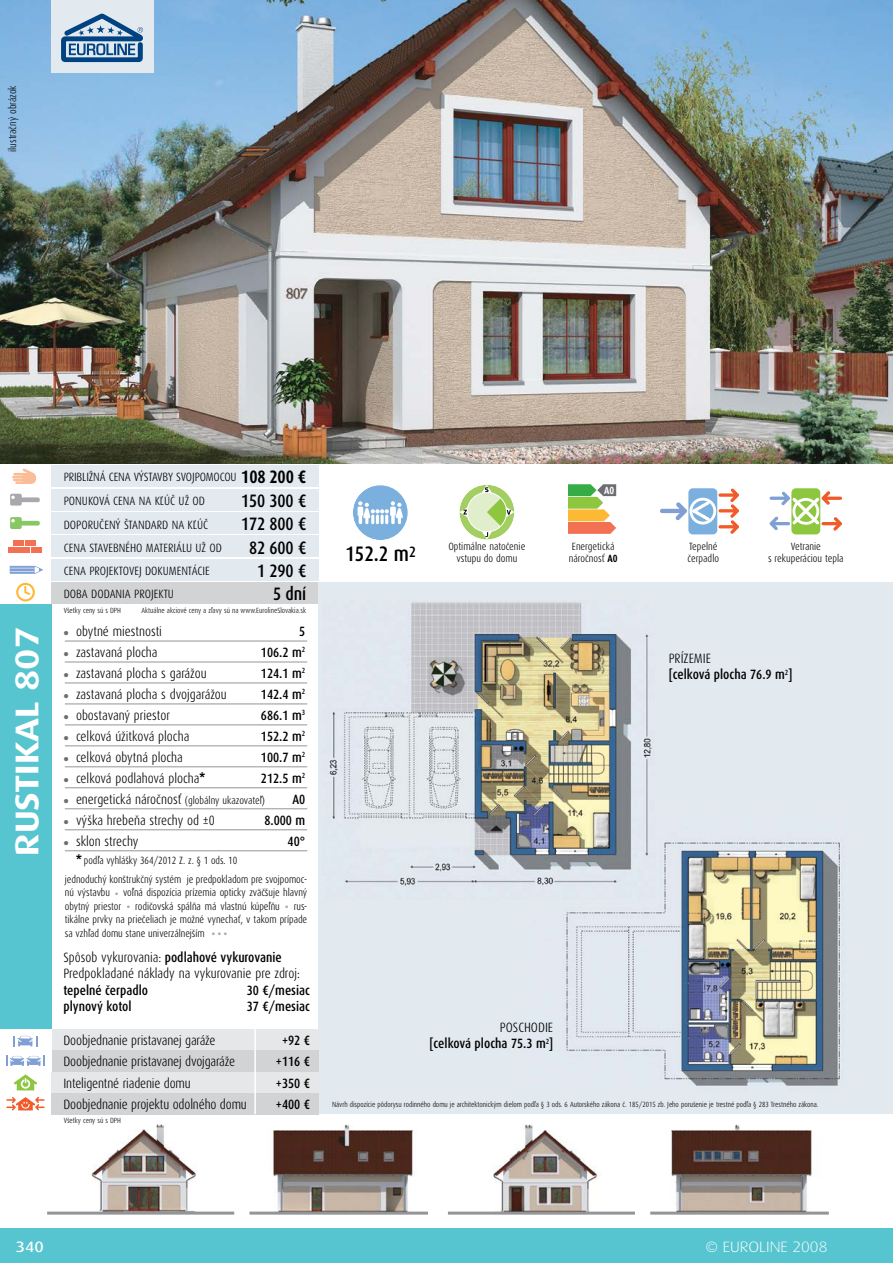
<style>
.page{position:relative;width:893px;height:1263px;background:#fff}
.page>*{position:absolute;margin:0;border:0;box-sizing:border-box;transform-origin:0 0}
.t1{font:300 45px "Dax Condensed";color:#6d6e71}
.t2{font:700 33px "Dax Wide";color:#fff}
.t3{font:300 28.5px "Dax Condensed";color:#a7a9ac}
.t4{font:500 21px "Dax Condensed";color:#000}
.t5{font:500 18px/23.4px "Dax Condensed";letter-spacing:-.01em;color:#000;text-align:center}
.t6{font:700 18px "Dax Condensed";letter-spacing:-.01em;color:#000}
.t7{font:300 15px "Dax Wide";color:#fff}
.t8{font:500 15px "Dax Wide";color:#fff}
.t9{font:300 13.5px/21px "Dax Condensed";color:#000}
.t10{font:500 13.5px/21px "Dax Condensed";color:#000;text-align:right}
.t11{font:300 12px/23.4px "Dax Condensed";color:#000}
.t12{font:300 10.5px/12px "Dax Condensed";letter-spacing:-.005em;color:#000;text-align:center}
.t13{font:700 10.5px "Dax Condensed";color:#fff}
.t14{font:300 7.5px "Dax Condensed";color:#000}
.s1{font-family:"Arial";font-weight:700;font-size:15px}
.s2{font-size:10.5px}
.s3{font-weight:500}
.s4{font-weight:700}
</style>
<div class="page">
<img style="left:0;top:0;width:893px;height:463px">
<div style="left:0;top:604px;width:51px;height:425px;background:#56c5d0"></div>
<div style="left:0;top:1229px;width:893px;height:34px;background:#56c5d0"></div>
<div style="left:51px;top:0;width:102px;height:72px;background:#e2e9ef"></div>
<svg style="left:61px;top:14px;width:82px;height:49px"></svg>
<div style="left:51px;top:489px;width:268px;height:21px;background:#e2e9ef"></div>
<div style="left:51px;top:466px;width:268px;height:21px;background:#e2e9ef"></div>
<div style="left:51px;top:512px;width:268px;height:22px;background:#e2e9ef"></div>
<div style="left:51px;top:536px;width:268px;height:21px;background:#e2e9ef"></div>
<svg style="left:12px;top:468px;width:24px;height:16px"></svg>
<svg style="left:10px;top:517px;width:30px;height:12px"></svg>
<svg style="left:10px;top:566px;width:33px;height:8px"></svg>
<svg style="left:16px;top:583px;width:19px;height:18px"></svg>
<div style="left:14px;top:541px;width:10px;height:5px;background:#f37053"></div>
<div style="left:26px;top:541px;width:10px;height:5px;background:#f37053"></div>
<div style="left:8px;top:547px;width:10px;height:5px;background:#f37053"></div>
<div style="left:20px;top:547px;width:10px;height:5px;background:#f37053"></div>
<div style="left:31px;top:547px;width:11px;height:5px;background:#f37053"></div>
<div style="left:51px;top:559px;width:268px;height:21px;background:#e2e9ef"></div>
<div style="left:51px;top:583px;width:268px;height:21px;background:#d1d3d4"></div>
<svg style="left:14px;top:1075px;width:23px;height:15px"></svg>
<svg style="left:6px;top:1097px;width:39px;height:13px"></svg>
<img style="left:91px;top:1124px;width:105px;height:87px">
<img style="left:261px;top:1114px;width:152px;height:97px">
<img style="left:493px;top:1124px;width:105px;height:87px">
<img style="left:671px;top:1124px;width:141px;height:87px">
<hr style="left:650px;top:1211px;width:179px;height:3px;background:#939598">
<hr style="left:448px;top:1211px;width:187px;height:3px;background:#939598">
<hr style="left:249px;top:1211px;width:179px;height:3px;background:#939598">
<hr style="left:47px;top:1211px;width:187px;height:3px;background:#939598">
<div style="left:319px;top:583px;width:574px;height:531px;background:#e2e9ef"></div>
<div style="left:353px;top:485px;width:55px;height:55px;background:#7bafde;border-radius:50%"></div>
<svg style="left:358px;top:501px;width:45px;height:23px"></svg>
<svg style="left:459px;top:485px;width:55px;height:54px"></svg>
<svg style="left:660px;top:488px;width:79px;height:46px"></svg>
<div style="left:51px;top:1071px;width:268px;height:22px;background:#e6e7e8"></div>
<div style="left:51px;top:1029px;width:268px;height:21px;background:#e6e7e8"></div>
<div style="left:51px;top:1093px;width:268px;height:21px;background:#d1d3d4"></div>
<div style="left:51px;top:1050px;width:268px;height:21px;background:#d1d3d4"></div>
<hr style="left:254px;top:1026px;width:2px;height:88px;background:#fff">
<svg style="left:13px;top:1036px;width:25px;height:10px"></svg>
<svg style="left:7px;top:1056px;width:37px;height:10px"></svg>
<img style="left:329px;top:602px;width:325px;height:284px">
<img style="left:523px;top:811px;width:320px;height:275px">
<div style="left:791px;top:488px;width:29px;height:46px;background:#8dc63f;border-radius:4px"></div>
<svg style="left:770px;top:491px;width:72px;height:40px"></svg>
<svg style="left:10px;top:494px;width:30px;height:12px"></svg>
<svg style="left:568px;top:484px;width:48px;height:50px"></svg>
<hr style="left:65px;top:641px;width:242px;height:1px;background:#939598">
<hr style="left:65px;top:662px;width:242px;height:1px;background:#939598">
<hr style="left:65px;top:683px;width:242px;height:1px;background:#939598">
<hr style="left:65px;top:703px;width:242px;height:1px;background:#939598">
<hr style="left:65px;top:724px;width:242px;height:1px;background:#939598">
<hr style="left:65px;top:745px;width:242px;height:1px;background:#939598">
<hr style="left:65px;top:766px;width:242px;height:1px;background:#939598">
<hr style="left:65px;top:787px;width:242px;height:1px;background:#939598">
<hr style="left:65px;top:808px;width:242px;height:1px;background:#939598">
<hr style="left:65px;top:829px;width:242px;height:1px;background:#939598">
<hr style="left:65px;top:850px;width:242px;height:1px;background:#939598">
<p class="t12" style="left:7px;top:152px;width:68px;rotate:-90deg">ilustračný obrázok</p>
<h2 class="t2" style="left:8px;top:856px;width:230px;rotate:-90deg">RUSTIKAL 807</h2>
<p class="t11" style="left:64px;top:465px;width:174px">PRIBLIŽNÁ CENA VÝSTAVBY SVOJPOMOCOU</p>
<h3 class="t6" style="left:241px;top:467px;width:66px">108 200 €</h3>
<p class="t11" style="left:64px;top:490px;width:160px">PONUKOVÁ CENA NA KĽÚČ UŽ OD<br>DOPORUČENÝ ŠTANDARD NA KĽÚČ<br>CENA STAVEBNÉHO MATERIÁLU UŽ OD</p>
<h3 class="t5" style="left:241px;top:489px;width:66px">150 300 €<br>172 800 €<br>82 600 €</h3>
<p class="t11" style="left:64px;top:559px;width:147px">CENA PROJEKTOVEJ DOKUMENTÁCIE<br>DOBA DODANIA PROJEKTU</p>
<h3 class="t5" style="left:257px;top:559px;width:50px;text-align:right">1 290 €<br>5 dní</h3>
<p class="t14" style="left:64px;top:606px;width:59px">Všetky ceny sú s DPH</p>
<p class="t14" style="left:142px;top:606px;width:166px">Aktuálne akciové ceny a zľavy sú na www.EurolineSlovakia.sk</p>
<p class="t9" style="left:76px;top:621px;width:190px">obytné miestnosti<br>zastavaná plocha<br>zastavaná plocha s garážou<br>zastavaná plocha s dvojgarážou obostavaný priestor<br>celková úžitková plocha<br>celková obytná plocha<br>celková podlahová plocha<span class="s1">*<br></span>energetická náročnosť <span class="s2">(globálny ukazovateľ) </span>výška hrebeňa strechy od ±0<br>sklon strechy</p>
<p class="t12" style="left:65px;top:851px;width:244px;line-height:18.8px;text-align:left;text-indent:11px"><span class="s1">*</span> podľa vyhlášky 364/2012 Z. z. § 1 ods. 10<br>jednoduchý konštrukčný systém je predpokladom pre svojpomoc-</p>
<p class="t12" style="left:65px;top:886px;width:47px">nú výstavbu</p>
<h3 class="t3" style="left:114px;top:869px;width:7px">.</h3>
<p class="t12" style="left:123px;top:886px;width:186px">voľná dispozícia prízemia opticky zväčšuje hlavný</p>
<p class="t12" style="left:65px;top:900px;width:58px">obytný priestor</p>
<h3 class="t3" style="left:125px;top:882px;width:7px">.</h3>
<p class="t12" style="left:135px;top:900px;width:146px">rodičovská spálňa má vlastnú kúpeľňu</p>
<h3 class="t3" style="left:284px;top:882px;width:7px">.</h3>
<p class="t10" style="left:261px;top:621px;width:46px">5<br>106.2 m<sup>2<br></sup>124.1 m<sup>2<br></sup>142.4 m<sup>2<br></sup>686.1 m<sup>3<br></sup>152.2 m<sup>2<br></sup>100.7 m<sup>2<br></sup>212.5 m<sup>2<br></sup>A0<br>8.000 m<br>40°</p>
<h1 class="t1" style="left:62px;top:594px;width:11px">.</h1>
<h1 class="t1" style="left:62px;top:615px;width:11px">.</h1>
<h1 class="t1" style="left:62px;top:636px;width:11px">.</h1>
<h1 class="t1" style="left:62px;top:657px;width:11px">.</h1>
<h1 class="t1" style="left:62px;top:678px;width:11px">.</h1>
<h1 class="t1" style="left:62px;top:699px;width:11px">.</h1>
<h1 class="t1" style="left:62px;top:720px;width:11px">.</h1>
<h1 class="t1" style="left:62px;top:741px;width:11px">.</h1>
<h1 class="t1" style="left:62px;top:762px;width:11px">.</h1>
<h1 class="t1" style="left:62px;top:783px;width:11px">.</h1>
<h1 class="t1" style="left:62px;top:804px;width:11px">.</h1>
<p class="t12" style="left:65px;top:899px;width:244px;line-height:13.5px;text-align:justify;text-indent:229px">rus&shy;tikálne prvky na priečeliach je možné vynechať, v takom prípade sa vzhľad domu stane univerzálnejším</p>
<h3 class="t3" style="left:211px;top:909px;width:20px">...</h3>
<p class="t9" style="left:63px;top:949px;width:238px;line-height:16.5px">Spôsob vykurovania: <span class="s3">podlahové vykurovanie<br></span>Predpokladané náklady na vykurovanie pre zdroj:</p>
<p class="t10" style="left:63px;top:980px;width:86px">tepelné čerpadlo</p>
<p class="t10" style="left:247px;top:980px;width:65px">30 €/mesiac</p>
<p class="t10" style="left:63px;top:996px;width:70px">plynový kotol</p>
<p class="t10" style="left:247px;top:996px;width:65px">37 €/mesiac</p>
<p class="t9" style="left:63px;top:1030px;width:185px">Doobjednanie pristavanej garáže Doobjednanie pristavanej dvojgaráže Inteligentné riadenie domu Doobjednanie projektu odolného domu</p>
<p class="t10" style="left:276px;top:1030px;width:36px;text-align:center">+92 € +116 € +350 € +400 €</p>
<p class="t14" style="left:64px;top:1116px;width:59px">Všetky ceny sú s DPH</p>
<h3 class="t4" style="left:345px;top:542px;width:72px">152.2 m<sup>2</sup></h3>
<p class="t13" style="left:604px;top:485px;width:12px">A0</p>
<p class="t12" style="left:448px;top:540px;width:79px">Optimálne natočenie vstupu do domu</p>
<p class="t12" style="left:569px;top:540px;width:50px">Energetická náročnosť <span class="s4">A0</span></p>
<p class="t12" style="left:687px;top:540px;width:33px;text-align:left">Tepelné čerpadlo</p>
<p class="t12" style="left:768px;top:540px;width:77px">Vetranie<br>s rekuperáciou tepla</p>
<p class="t9" style="left:669px;top:648px;width:44px">PRÍZEMIE</p>
<p class="t10" style="left:669px;top:664px;width:125px">[celková plocha 76.9 m<sup>2</sup>]</p>
<p class="t9" style="left:500px;top:1017px;width:55px">POSCHODIE</p>
<p class="t10" style="left:430px;top:1033px;width:125px">[celková plocha 75.3 m<sup>2</sup>]</p>
<p class="t14" style="left:332px;top:1100px;width:488px">Návrh dispozície pôdorysu rodinného domu je architektonickým dielom podľa § 3 ods. 6 Autorského zákona č. 185/2015 zb. Jeho porušenie je trestné podľa § 283 Trestného zákona.</p>
<p class="t8" style="left:16px;top:1238px;width:29px">340</p>
<p class="t7" style="left:705px;top:1238px;width:123px">© EUROLINE 2008</p>
</div>
